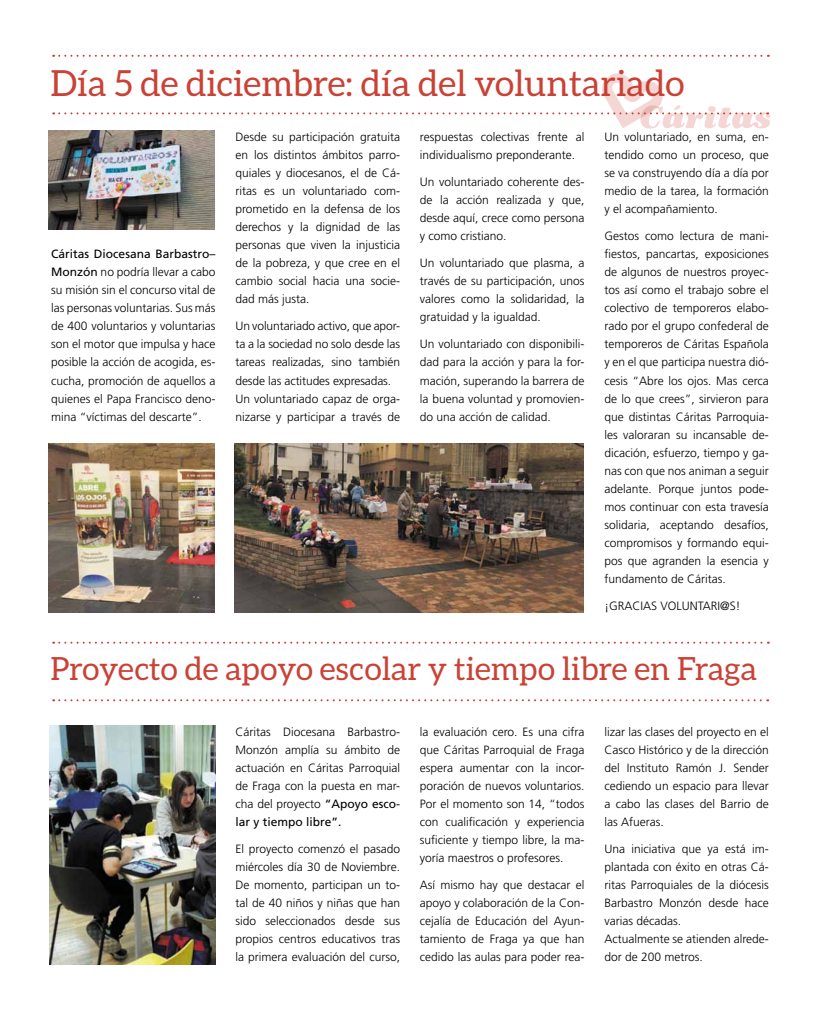
<style>
.page{position:relative;width:820px;height:1021px;background:#fff}
.page>*{position:absolute;margin:0;border:0;box-sizing:border-box;transform-origin:0 0}
.t1{font:36px "Aleo";color:#ca4236}
.t2{font:32px "Aleo";color:#ca4236}
.t3{font:300 12px/18px "Frutiger";color:#000;text-align:justify}
.s1{font-weight:400}
</style>
<div class="page">
<img style="left:50px;top:725px;width:165px;height:239px">
<img style="left:49px;top:131px;width:166px;height:98px">
<svg style="left:53px;top:699px;width:714px;height:2px"></svg>
<svg style="left:53px;top:55px;width:715px;height:2px"></svg>
<svg style="left:53px;top:641px;width:715px;height:2px"></svg>
<svg style="left:53px;top:73px;width:717px;height:56px"></svg>
<img style="left:235px;top:443px;width:348px;height:169px">
<img style="left:49px;top:443px;width:166px;height:169px">
<h1 class="t1" style="left:50px;top:63px;width:635px">Día 5 de diciembre: día del voluntariado</h1>
<p class="t3" style="left:51px;top:245px;width:166px"><span class="s1">Cáritas Diocesana Barbastro– Monzón</span> no podría llevar a cabo su misión sin el concurso vital de las personas voluntarias. Sus más de 400 voluntarios y voluntarias son el motor que impulsa y hace posible la acción de acogida, es&shy;cucha, promoción de aquellos a quienes el Papa Francisco deno&shy;mina “víctimas del descarte”.</p>
<p class="t3" style="left:235px;top:128px;width:166px">Desde su participación gratuita en los distintos ámbitos parro&shy;quiales y diocesanos, el de Cá&shy;ritas es un voluntariado com&shy;prometido en la defensa de los derechos y la dignidad de las personas que viven la injusticia de la pobreza, y que cree en el cambio social hacia una socie&shy;dad más justa.</p>
<p class="t3" style="left:235px;top:317px;width:166px;text-align:left">Un voluntariado activo, que apor&shy;ta a la sociedad no solo desde las tareas realizadas, sino también desde las actitudes expresadas.<br>Un voluntariado capaz de orga&shy;nizarse y participar a través de</p>
<p class="t3" style="left:420px;top:128px;width:166px">respuestas colectivas frente al individualismo preponderante.</p>
<p class="t3" style="left:420px;top:173px;width:166px">Un voluntariado coherente des&shy;de la acción realizada y que, desde aquí, crece como persona y como cristiano.</p>
<p class="t3" style="left:420px;top:254px;width:166px">Un voluntariado que plasma, a través de su participación, unos valores como la solidaridad, la gratuidad y la igualdad.</p>
<p class="t3" style="left:420px;top:335px;width:166px">Un voluntariado con disponibili&shy;dad para la acción y para la for&shy;mación, superando la barrera de la buena voluntad y promovien&shy;do una acción de calidad.</p>
<p class="t3" style="left:604px;top:128px;width:166px">Un voluntariado, en suma, en&shy;tendido como un proceso, que se va construyendo día a día por medio de la tarea, la formación y el acompañamiento.</p>
<p class="t3" style="left:604px;top:227px;width:166px">Gestos como lectura de mani&shy;fiestos, pancartas, exposiciones de algunos de nuestros proyec&shy;tos así como el trabajo sobre el colectivo de temporeros elabo&shy;rado por el grupo confederal de temporeros de Cáritas Española y en el que participa nuestra dió&shy;cesis “Abre los ojos. Mas cerca de lo que crees”, sirvieron para que distintas Cáritas Parroquia&shy;les valoraran su incansable de&shy;dicación, esfuerzo, tiempo y ga&shy;nas con que nos animan a seguir adelante. Porque juntos pode&shy;mos continuar con esta travesía solidaria, aceptando desafíos, compromisos y formando equi&shy;pos que agranden la esencia y fundamento de Cáritas.</p>
<p class="t3" style="left:604px;top:596px;width:138px">¡GRACIAS VOLUNTARI@S!</p>
<h2 class="t2" style="left:50px;top:650px;width:708px">Proyecto de apoyo escolar y tiempo libre en Fraga</h2>
<p class="t3" style="left:235px;top:723px;width:166px">Cáritas Diocesana Barbastro-Monzón amplía su ámbito de actuación en Cáritas Parroquial de Fraga con la puesta en mar&shy;cha del proyecto <span class="s1">“Apoyo esco&shy;lar y tiempo libre”.</span></p>
<p class="t3" style="left:235px;top:840px;width:166px">El proyecto comenzó el pasado miércoles día 30 de Noviembre.<br>De momento, participan un to&shy;tal de 40 niños y niñas que han sido seleccionados desde sus propios centros educativos tras la primera evaluación del curso,</p>
<p class="t3" style="left:420px;top:723px;width:166px">la evaluación cero. Es una cifra que Cáritas Parroquial de Fraga espera aumentar con la incor&shy;poración de nuevos voluntarios.<br>Por el momento son 14, “todos con cualificación y experiencia suficiente y tiempo libre, la ma&shy;yoría maestros o profesores.</p>
<p class="t3" style="left:420px;top:876px;width:166px">Así mismo hay que destacar el apoyo y colaboración de la Con&shy;cejalía de Educación del Ayun&shy;tamiento de Fraga ya que han cedido las aulas para poder rea-</p>
<p class="t3" style="left:604px;top:723px;width:166px">lizar las clases del proyecto en el Casco Histórico y de la dirección del Instituto Ramón J. Sender cediendo un espacio para llevar a cabo las clases del Barrio de las Afueras.</p>
<p class="t3" style="left:604px;top:840px;width:166px;text-align:left">Una iniciativa que ya está im&shy;plantada con éxito en otras Cá&shy;ritas Parroquiales de la diócesis<br>Barbastro Monzón desde hace varias décadas.<br>Actualmente se atienden alrede&shy;dor de 200 metros.</p>
</div>
